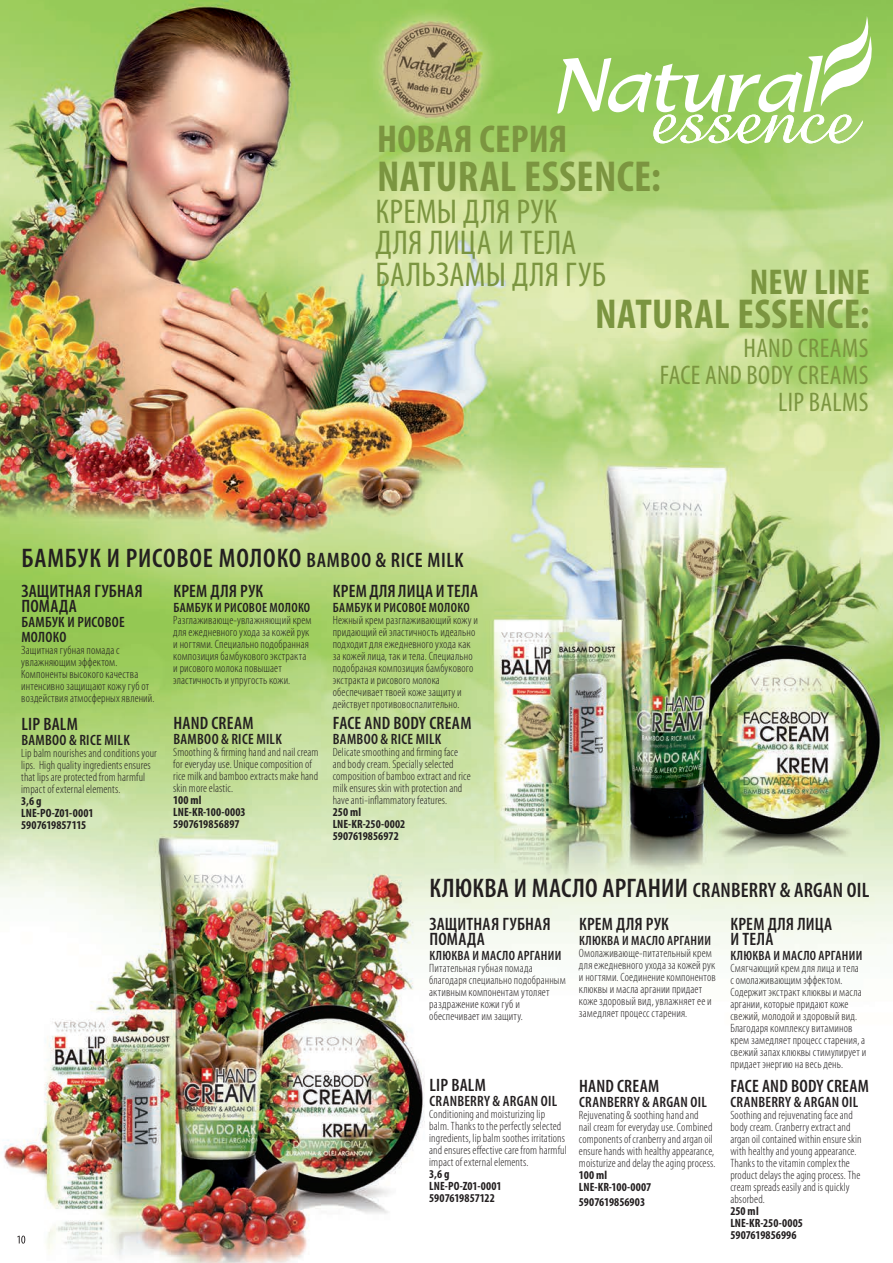
<style>
.page{position:relative;width:893px;height:1263px;background:#fff}
.page>*{position:absolute;margin:0;border:0;box-sizing:border-box;transform-origin:0 0}
.t1{font:700 condensed 43.5px "Myriad Pro";letter-spacing:.005em;color:#7b9540}
.t2{font:700 condensed 42px "Myriad Pro";letter-spacing:.005em;color:#7b9540}
.t3{font:700 condensed 39px "Myriad Pro";letter-spacing:.005em;color:#7b9540}
.t4{font:700 condensed 36px "Myriad Pro";letter-spacing:.005em;color:#7b9540}
.t5{font:condensed 34.5px/31.8px "Myriad Pro";letter-spacing:.015em;color:#7b9540}
.t6{font:600 condensed 27px "Myriad Pro";letter-spacing:.005em;color:#231f20}
.t7{font:condensed 27px/27.3px "Myriad Pro";letter-spacing:.01em;color:#7b9540;text-align:right}
.t8{font:600 condensed 27px "Myriad Pro";letter-spacing:.025em;color:#231f20}
.t9{font:600 condensed 18px/15px "Myriad Pro";letter-spacing:.01em;color:#231f20}
.t10{font:600 condensed 15px/15px "Myriad Pro";letter-spacing:.02em;color:#231f20}
.t11{font:600 condensed 13.5px "Myriad Pro";letter-spacing:.02em;color:#231f20}
.t12{font:300 condensed 12px/12px "Myriad Pro";letter-spacing:.01em;color:#231f20}
.t13{font:700 condensed 12px/12px "Myriad Pro";letter-spacing:.005em;color:#231f20}
.s1{font-size:21px}
</style>
<div class="page">
<img style="left:0;top:0;width:893px;height:1263px">
<svg style="left:557px;top:16px;width:318px;height:127px"></svg>
<svg style="left:17px;top:1235px;width:8px;height:8px"></svg>
<h3 class="t3" style="left:377px;top:115px;width:192px">НОВАЯ СЕРИЯ</h3>
<h1 class="t1" style="left:377px;top:149px;width:285px">NATURAL ESSENCE:</h1>
<h3 class="t5" style="left:375px;top:195px;width:232px">КРЕМЫ ДЛЯ РУК<br>ДЛЯ ЛИЦА И ТЕЛА<br>БАЛЬЗАМЫ ДЛЯ ГУБ</h3>
<h2 class="t2" style="left:595px;top:288px;width:276px">NATURAL ESSENCE:</h2>
<h3 class="t7" style="left:660px;top:334px;width:210px">HAND CREAMS<br>FACE AND BODY CREAMS<br>LIP BALMS</h3>
<h3 class="t4" style="left:750px;top:259px;width:122px">NEW LINE</h3>
<h3 class="t8" style="left:22px;top:543px;width:444px">БАМБУК И РИСОВОЕ МОЛОКО <span class="s1">BAMBOO &amp; RICE MILK</span></h3>
<h3 class="t9" style="left:21px;top:583px;width:123px">ЗАЩИТНАЯ ГУБНАЯ<br>ПОМАДА</h3>
<p class="t10" style="left:21px;top:614px;width:105px">БАМБУК И РИСОВОЕ<br>МОЛОКО</p>
<p class="t12" style="left:21px;top:644px;width:135px">Защитная губная помада с увлажняющим эффектом.<br>Компоненты высокого качества интенсивно защищают кожу губ от воздействия атмосферных явлений.</p>
<h3 class="t9" style="left:173px;top:583px;width:91px">КРЕМ ДЛЯ РУК</h3>
<p class="t11" style="left:173px;top:600px;width:138px">БАМБУК И РИСОВОЕ МОЛОКО</p>
<p class="t12" style="left:173px;top:614px;width:140px">Разглаживающе-увлажняющий крем для ежедневного ухода за кожей рук и ногтями. Специально подобранная композиция бамбукового экстракта и рисового молока повышает эластичность и упругость кожи.</p>
<h3 class="t9" style="left:333px;top:583px;width:147px">КРЕМ ДЛЯ ЛИЦА И ТЕЛА</h3>
<p class="t11" style="left:333px;top:600px;width:138px">БАМБУК И РИСОВОЕ МОЛОКО</p>
<p class="t12" style="left:333px;top:614px;width:147px">Нежный крем разглаживающий кожу и придающий ей эластичность идеально подходит для ежедневного ухода как за кожей лица, так и тела. Специально подобраная композиция бамбукового экстракта и рисового молока обеспечивает твоей коже защиту и действует противовоспалительно.</p>
<h3 class="t9" style="left:21px;top:717px;width:58px">LIP BALM</h3>
<p class="t10" style="left:21px;top:733px;width:110px">BAMBOO &amp; RICE MILK</p>
<p class="t12" style="left:21px;top:747px;width:137px">Lip balm nourishes and conditions your lips. High quality ingredients ensures that lips are protected from harmful impact of external elements.</p>
<p class="t13" style="left:21px;top:795px;width:74px">3,6 g<br>LNE-PO-Z01-0001<br>5907619857115</p>
<h3 class="t9" style="left:173px;top:716px;width:82px">HAND CREAM</h3>
<p class="t10" style="left:173px;top:732px;width:110px">BAMBOO &amp; RICE MILK</p>
<p class="t12" style="left:173px;top:747px;width:147px">Smoothing &amp; firming hand and nail cream for everyday use. Unique composition of rice milk and bamboo extracts make hand skin more elastic.</p>
<p class="t13" style="left:173px;top:794px;width:74px">100 ml<br>LNE-KR-100-0003<br>5907619856897</p>
<h3 class="t9" style="left:333px;top:716px;width:140px">FACE AND BODY CREAM</h3>
<p class="t10" style="left:333px;top:731px;width:110px">BAMBOO &amp; RICE MILK</p>
<p class="t12" style="left:333px;top:746px;width:139px">Delicate smoothing and firming face and body cream. Specially selected composition of bamboo extract and rice milk ensures skin with protection and have anti-inflammatory features.</p>
<p class="t13" style="left:333px;top:805px;width:74px">250 ml<br>LNE-KR-250-0002<br>5907619856972</p>
<h3 class="t6" style="left:430px;top:873px;width:441px">КЛЮКВА И МАСЛО АРГАНИИ <span class="s1">CRANBERRY &amp; ARGAN OIL</span></h3>
<h3 class="t9" style="left:429px;top:917px;width:123px">ЗАЩИТНАЯ ГУБНАЯ<br>ПОМАДА</h3>
<p class="t11" style="left:429px;top:948px;width:133px">КЛЮКВА И МАСЛО АРГАНИИ</p>
<p class="t12" style="left:429px;top:963px;width:138px">Питательная губная помада благодаря специально подобранным активным компонентам утоляет раздражение кожи губ и обеспечивает им защиту.</p>
<h3 class="t9" style="left:579px;top:916px;width:91px">КРЕМ ДЛЯ РУК</h3>
<p class="t11" style="left:579px;top:933px;width:133px">КЛЮКВА И МАСЛО АРГАНИИ</p>
<p class="t12" style="left:579px;top:947px;width:138px">Омолаживающе-питательный крем для ежедневного ухода за кожей рук и ногтями. Соединение компонентов клюквы и масла аргании придает коже здоровый вид, увлажняет ее и замедляет процесс старения.</p>
<h3 class="t9" style="left:730px;top:917px;width:103px">КРЕМ ДЛЯ ЛИЦА<br>И ТЕЛА</h3>
<p class="t11" style="left:730px;top:948px;width:133px">КЛЮКВА И МАСЛО АРГАНИИ</p>
<p class="t12" style="left:730px;top:963px;width:137px">Смягчающий крем для лица и тела<br>с омолаживающим эффектом.<br>Содержит экстракт клюквы и масла аргании, которые придают коже свежий, молодой и здоровый вид.<br>Благодаря комплексу витаминов крем замедляет процесс старения, а свежий запах клюквы стимулирует и придает энергию на весь день.</p>
<h3 class="t9" style="left:429px;top:1077px;width:58px">LIP BALM</h3>
<p class="t10" style="left:429px;top:1093px;width:129px">CRANBERRY &amp; ARGAN OIL</p>
<p class="t12" style="left:429px;top:1108px;width:139px">Conditioning and moisturizing lip balm. Thanks to the perfectly selected ingredients, lip balm soothes irritations and ensures effective care from harmful impact of external elements.</p>
<p class="t13" style="left:429px;top:1167px;width:74px">3,6 g<br>LNE-PO-Z01-0001<br>5907619857122</p>
<h3 class="t9" style="left:579px;top:1079px;width:82px">HAND CREAM</h3>
<p class="t10" style="left:579px;top:1095px;width:129px">CRANBERRY &amp; ARGAN OIL</p>
<p class="t12" style="left:579px;top:1109px;width:138px">Rejuvenating &amp; soothing hand and<br>nail cream for everyday use. Combined components of cranberry and argan oil ensure hands with healthy appearance, moisturize and delay the aging process.</p>
<p class="t13" style="left:579px;top:1169px;width:74px">100 ml<br>LNE-KR-100-0007</p>
<p class="t13" style="left:579px;top:1196px;width:68px">5907619856903</p>
<h3 class="t9" style="left:730px;top:1079px;width:140px">FACE AND BODY CREAM</h3>
<p class="t10" style="left:730px;top:1095px;width:129px">CRANBERRY &amp; ARGAN OIL</p>
<p class="t12" style="left:730px;top:1109px;width:133px">Soothing and rejuvenating face and body cream. Cranberry extract and argan oil contained within ensure skin with healthy and young appearance.<br>Thanks to the vitamin complex the product delays the aging process. The cream spreads easily and is quickly absorbed.</p>
<p class="t13" style="left:730px;top:1205px;width:74px">250 ml<br>LNE-KR-250-0005<br>5907619856996</p>
</div>
